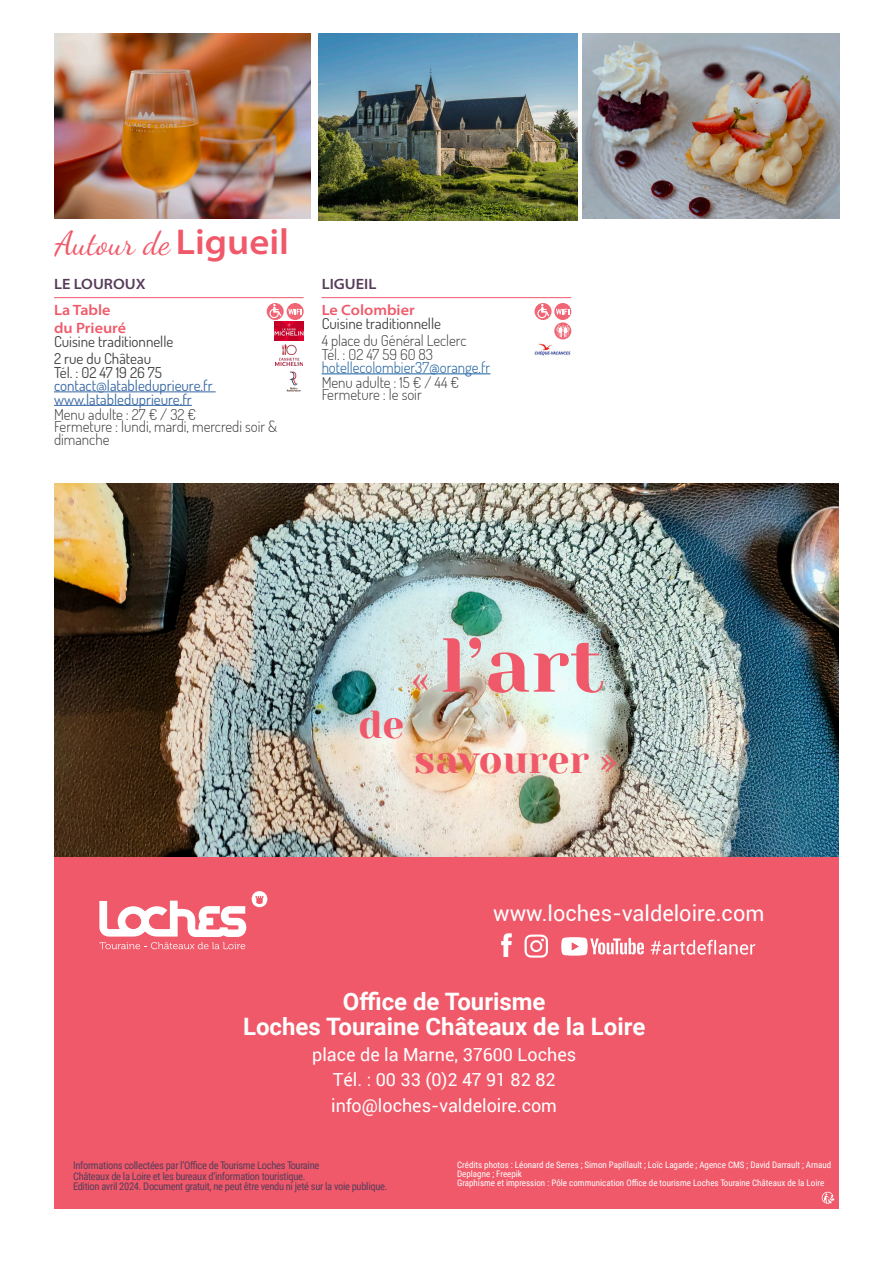
<style>
.page{position:relative;width:893px;height:1263px;background:#fff}
.page>*{position:absolute;margin:0;border:0;box-sizing:border-box;transform-origin:0 0}
.t1{font:76.35px "Yeseva One";color:#f05969}
.t2{font:39px "Yeseva One";color:#f05969}
.t3{font:33px "Dancing Script OT";color:#f05969}
.t4{font:700 24px/25.5px "Roboto";color:#fff;text-align:center}
.Paragraghe{font:21.75px "Roboto";color:#fff}
.t5{font:18px/25.5px "Roboto";color:#fff}
.Infos{font:300 15px/13.5px "Dosis";color:#3e3e3f}
.adresse{font:15px "Dosis";color:#3667a4}
.Type_cuisine{font:15px "Dosis";color:#3e3e3f}
.adresse-2{font:15px "Dosis";color:#3e3e3f}
.Infos-2{font:300 15px "Dosis";color:#175d9e}
.Nom_resto_Loches{font:15px/18px "Myriad Variable Concept";color:#f05969}
.NOM_VILLE{font:15px "Myriad Variable Concept";color:#573c5a}
.t6{font:10.5px/10.5px "Roboto Condensed";letter-spacing:-.03em;color:#573c5a}
.t7{font:9px/9px "Roboto Condensed";color:#fff}
.s1{font-family:"Myriad Variable Concept";font-size:36px}
.s2{font-family:"Minion Pro";font-size:43.8px}
</style>
<div class="page">
<img style="left:54px;top:483px;width:785px;height:374px">
<hr style="left:54px;top:297px;width:250px;height:1px;background:#f05969">
<hr style="left:54px;top:392px;width:162px;height:1px;background:#3667a4">
<hr style="left:54px;top:405px;width:138px;height:1px;background:#3667a4">
<hr style="left:322px;top:297px;width:249px;height:1px;background:#f05969">
<hr style="left:322px;top:374px;width:168px;height:1px;background:#175d9e">
<img style="left:54px;top:34px;width:257px;height:184px">
<img style="left:318px;top:34px;width:259px;height:186px">
<img style="left:582px;top:34px;width:257px;height:184px">
<div style="left:54px;top:857px;width:785px;height:352px;background:#f05969"></div>
<svg style="left:252px;top:891px;width:15px;height:16px"></svg>
<svg style="left:99px;top:901px;width:147px;height:48px"></svg>
<svg style="left:651px;top:940px;width:104px;height:15px"></svg>
<svg style="left:501px;top:933px;width:11px;height:24px"></svg>
<svg style="left:524px;top:934px;width:24px;height:24px"></svg>
<svg style="left:561px;top:937px;width:83px;height:19px"></svg>
<svg style="left:554px;top:303px;width:17px;height:17px"></svg>
<svg style="left:556px;top:309px;width:13px;height:5px"></svg>
<svg style="left:554px;top:322px;width:17px;height:17px"></svg>
<svg style="left:556px;top:325px;width:14px;height:12px"></svg>
<svg style="left:535px;top:303px;width:17px;height:17px"></svg>
<svg style="left:537px;top:304px;width:12px;height:15px"></svg>
<img style="left:534px;top:343px;width:37px;height:13px">
<img style="left:274px;top:322px;width:29px;height:18px">
<svg style="left:287px;top:303px;width:17px;height:17px"></svg>
<svg style="left:288px;top:309px;width:14px;height:5px"></svg>
<div style="left:267px;top:303px;width:17px;height:17px;background:#f16675;border-radius:50%"></div>
<svg style="left:269px;top:304px;width:13px;height:15px"></svg>
<img style="left:287px;top:371px;width:14px;height:20px">
<img style="left:275px;top:344px;width:27px;height:21px">
<svg style="left:822px;top:1192px;width:12px;height:12px"></svg>
<p class="t3" style="left:55px;top:224px;width:236px">Autour de <span class="s1">Ligueil</span></p>
<p class="NOM_VILLE" style="left:54px;top:275px;width:93px">LE LOUROUX</p>
<p class="Nom_resto_Loches" style="left:54px;top:301px;width:74px">La Table du Prieuré</p>
<p class="Type_cuisine" style="left:54px;top:331px;width:121px">Cuisine traditionnelle</p>
<p class="adresse-2" style="left:54px;top:349px;width:99px">2 rue du Château</p>
<p class="adresse-2" style="left:54px;top:362px;width:109px">Tél. : 02 47 19 26 75</p>
<p class="adresse" style="left:54px;top:376px;width:160px">contact@latableduprieure.fr</p>
<p class="adresse" style="left:54px;top:389px;width:139px">www.latableduprieure.fr</p>
<p class="Infos" style="left:54px;top:407px;width:144px">Menu adulte : 27 € / 32 €</p>
<p class="Infos" style="left:54px;top:419px;width:225px">Fermeture : lundi, mardi, mercredi soir &amp; dimanche</p>
<p class="NOM_VILLE" style="left:322px;top:275px;width:56px">LIGUEIL</p>
<p class="Nom_resto_Loches" style="left:322px;top:301px;width:95px">Le Colombier</p>
<p class="Type_cuisine" style="left:322px;top:313px;width:121px">Cuisine traditionnelle</p>
<p class="Infos" style="left:322px;top:334px;width:146px">4 place du Général Leclerc</p>
<p class="Infos" style="left:322px;top:347px;width:113px">Tél. : 02 47 59 60 83</p>
<p class="Infos-2" style="left:322px;top:358px;width:170px">hotellecolombier37@orange.fr</p>
<p class="Infos" style="left:322px;top:376px;width:139px">Menu adulte : 15 € / 44 €</p>
<p class="Infos" style="left:322px;top:388px;width:102px">Fermeture : le soir</p>
<p class="t2" style="left:358px;top:695px;width:47px">de</p>
<p class="t1" style="left:410px;top:609px;width:195px"><span class="s2">«</span> l’art</p>
<p class="t2" style="left:414px;top:731px;width:205px">savourer »</p>
<p class="Paragraghe" style="left:493px;top:898px;width:273px">www.loches-valdeloire.com</p>
<p class="t4" style="left:243px;top:987px;width:404px">Office de Tourisme<br>Loches Touraine Châteaux de la Loire</p>
<p class="t5" style="left:312px;top:1041px;width:265px">place de la Marne, 37600 Loches</p>
<p class="t5" style="left:331px;top:1066px;width:227px">Tél. : 00 33 (0)2 47 91 82 82 info@loches-valdeloire.com</p>
<p class="t6" style="left:73px;top:1160px;width:248px">Informations collectées par l’Office de Tourisme Loches Touraine</p>
<p class="t6" style="left:73px;top:1170px;width:316px">Châteaux de la Loire et les bureaux d’information touristique.<br>Edition avril 2024. Document gratuit, ne peut être vendu ni jeté sur la voie publique.</p>
<p class="t7" style="left:457px;top:1160px;width:376px">Crédits photos : Léonard de Serres ; Simon Papillault ; Loïc Lagarde ; Agence CMS ; David Darrault ; Arnaud<br>Deplagne ; Freepik</p>
<p class="t7" style="left:457px;top:1178px;width:369px">Graphisme et impression : Pôle communication Office de tourisme Loches Touraine Châteaux de la Loire</p>
</div>
